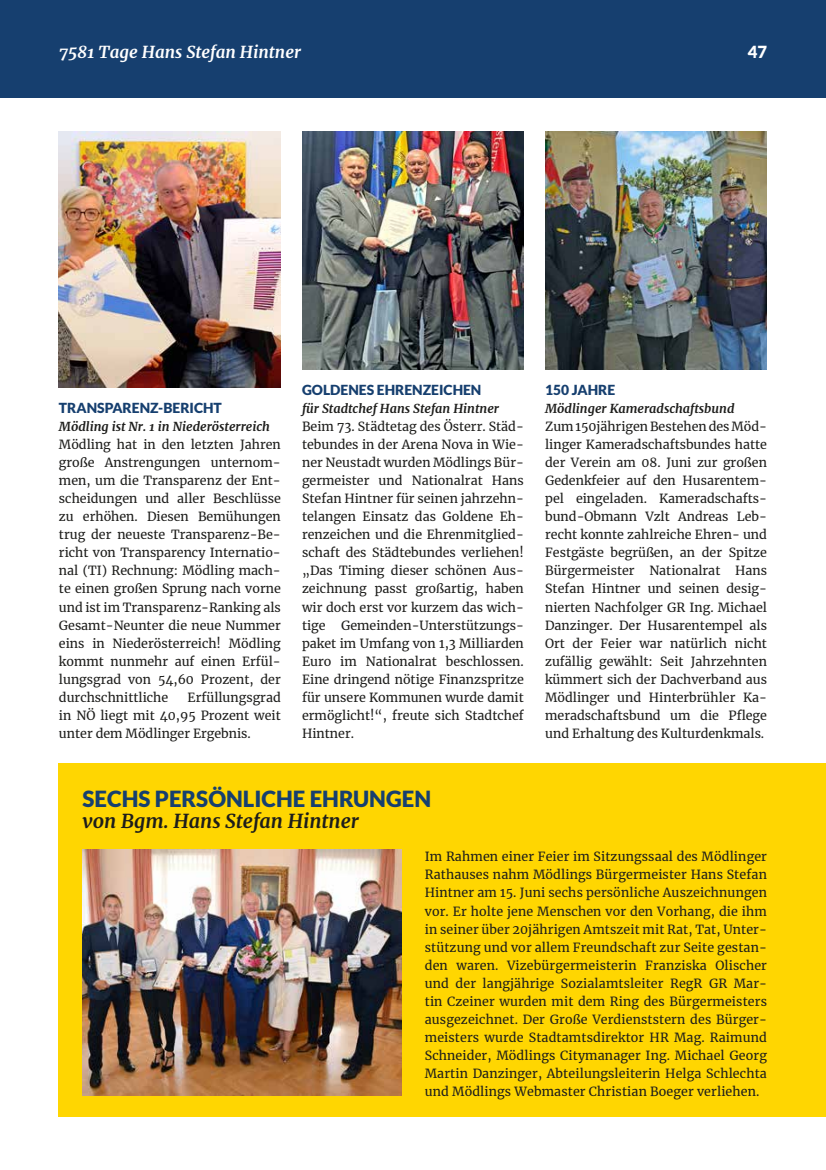
<style>
.page{position:relative;width:826px;height:1170px;background:#fff}
.page>*{position:absolute;margin:0;border:0;box-sizing:border-box;transform-origin:0 0}
.t1{font:900 22.25px "Lato";color:#163f6f}
.t2{font:italic 700 19.38px "Merriweather";color:#1d1d1b}
.t3{font:italic 700 16.62px "Merriweather";color:#fff}
.t4{font:900 16.62px "Lato";color:#fff}
.t5{font:900 13.88px "Lato";color:#163f6f}
.t6{font:12.5px/18px "Merriweather";color:#1d1d1b;text-align:justify}
.t7{font:italic 700 12.5px "Merriweather";color:#1d1d1b}
</style>
<div class="page">
<div style="left:0;top:0;width:826px;height:97px;background:#163f6f"></div>
<img style="left:302px;top:132px;width:222px;height:237px">
<img style="left:59px;top:132px;width:222px;height:255px">
<img style="left:545px;top:132px;width:222px;height:237px">
<div style="left:59px;top:763px;width:767px;height:354px;background:#ffd601"></div>
<img style="left:83px;top:849px;width:318px;height:246px">
<h3 class="t3" style="left:59px;top:40px;width:243px">7581 Tage Hans Stefan Hintner</h3>
<h3 class="t4" style="left:747px;top:42px;width:21px">47</h3>
<p class="t5" style="left:59px;top:400px;width:164px">TRANSPARENZ-BERICHT</p>
<p class="t7" style="left:59px;top:418px;width:212px">Mödling ist Nr. 1 in Niederösterreich</p>
<p class="t6" style="left:59px;top:435px;width:223px">Mödling hat in den letzten Jahren große Anstrengungen unternom&shy;men, um die Transparenz der Ent&shy;scheidungen und aller Beschlüsse zu erhöhen. Diesen Bemühungen trug der neueste Transparenz-Be&shy;richt von Transparency Internatio&shy;nal (TI) Rechnung: Mödling mach&shy;te einen großen Sprung nach vorne und ist im Transparenz-Ranking als Gesamt-Neunter die neue Nummer eins in Niederösterreich! Mödling kommt nunmehr auf einen Erfül&shy;lungsgrad von 54,60 Prozent, der durchschnittliche</p>
<p class="t6" style="left:59px;top:687px;width:223px;text-indent:129px">Erfüllungsgrad in NÖ liegt mit 40,95 Prozent weit unter dem Mödlinger Ergebnis.</p>
<p class="t5" style="left:302px;top:382px;width:181px">GOLDENES EHRENZEICHEN</p>
<p class="t7" style="left:302px;top:400px;width:198px">für Stadtchef Hans Stefan Hintner</p>
<p class="t6" style="left:302px;top:417px;width:223px">Beim 73. Städtetag des Österr. Städ&shy;tebundes in der Arena Nova in Wie&shy;ner Neustadt wurden Mödlings Bür&shy;germeister und Nationalrat Hans Stefan Hintner für seinen jahrzehn&shy;telangen Einsatz das Goldene Eh&shy;renzeichen und die Ehrenmitglied&shy;schaft des Städtebundes verliehen! „Das Timing dieser schönen Aus&shy;zeichnung passt großartig, haben wir doch erst vor kurzem das wich&shy;tige Gemeinden-Unterstützungs&shy;paket im Umfang von 1,3 Milliarden Euro im Nationalrat beschlossen.<br>Eine dringend nötige Finanzspritze für unsere Kommunen wurde damit ermöglicht!“, freute sich Stadtchef Hintner.</p>
<p class="t5" style="left:545px;top:382px;width:72px">150 JAHRE</p>
<p class="t7" style="left:545px;top:400px;width:191px">Mödlinger Kameradschaftsbund</p>
<p class="t6" style="left:545px;top:417px;width:223px">Zum 150jährigen Bestehen des Möd&shy;linger Kameradschaftsbundes hatte der Verein am 08. Juni zur großen Gedenkfeier auf den Husarentem&shy;pel eingeladen. Kameradschafts&shy;bund-Obmann Vzlt Andreas Leb&shy;recht konnte zahlreiche Ehren- und Festgäste begrüßen, an der Spitze Bürgermeister Nationalrat Hans Stefan Hintner und seinen desig&shy;nierten Nachfolger GR Ing. Michael Danzinger. Der Husarentempel als Ort der Feier war natürlich nicht zufällig gewählt: Seit Jahrzehnten kümmert sich der Dachverband aus Mödlinger und Hinterbrühler Ka&shy;meradschaftsbund um die Pflege und Erhaltung des Kulturdenkmals.</p>
<p class="t1" style="left:83px;top:785px;width:350px">SECHS PERSÖNLICHE EHRUNGEN</p>
<p class="t2" style="left:83px;top:807px;width:278px">von Bgm. Hans Stefan Hintner</p>
<p class="t6" style="left:425px;top:847px;width:344px">Im Rahmen einer Feier im Sitzungssaal des Mödlinger Rathauses nahm Mödlings Bürgermeister Hans Stefan Hintner am 15. Juni sechs persönliche Auszeichnungen vor. Er holte jene Menschen vor den Vorhang, die ihm in seiner über 20jährigen Amtszeit mit Rat, Tat, Unter&shy;stützung und vor allem Freundschaft zur Seite gestan&shy;den waren. Vizebürgermeisterin Franziska Olischer und der langjährige Sozialamtsleiter RegR GR Mar&shy;tin Czeiner wurden mit dem Ring des Bürgermeisters ausgezeichnet. Der Große Verdienststern des Bürger&shy;meisters wurde Stadtamtsdirektor HR Mag. Raimund Schneider, Mödlings Citymanager Ing. Michael Georg Martin Danzinger, Abteilungsleiterin Helga Schlechta und Mödlings Webmaster Christian Boeger verliehen.</p>
</div>
